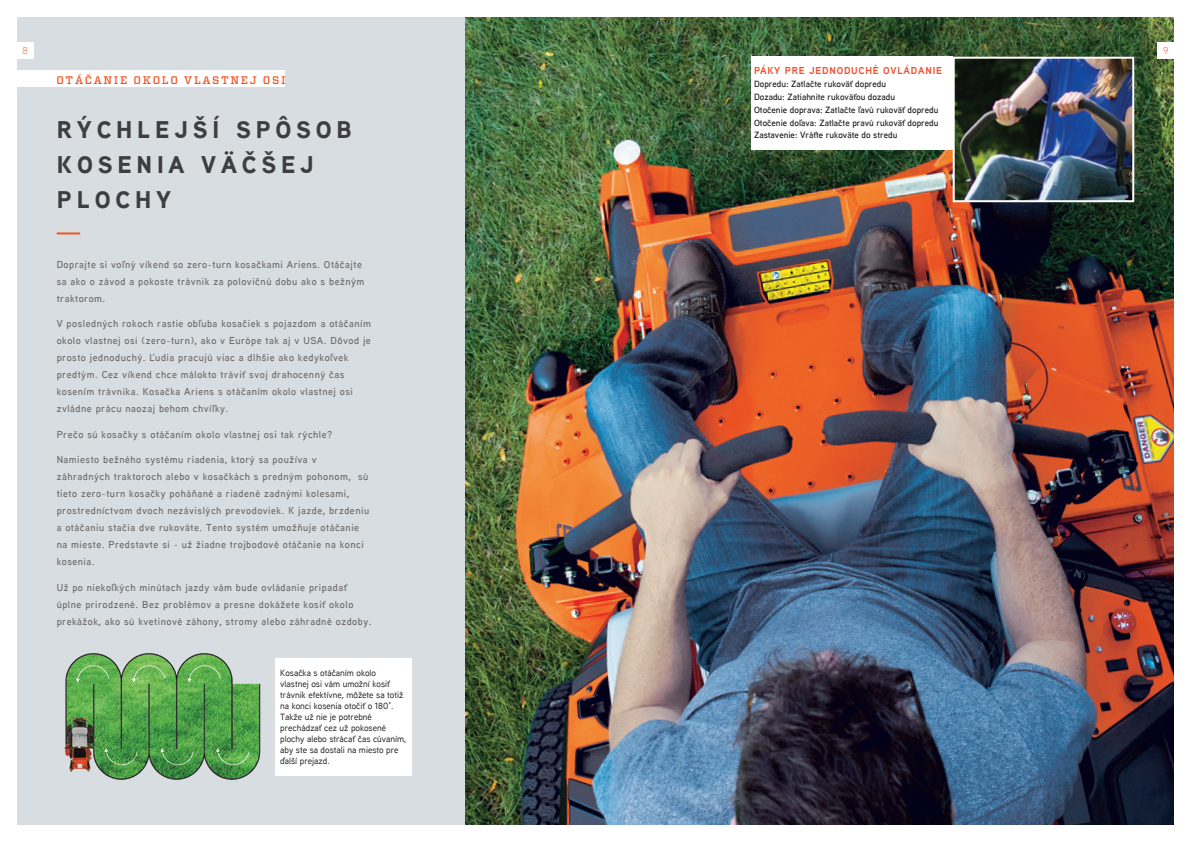
<style>
.page{position:relative;width:1191px;height:842px;background:#fff}
.page>*{position:absolute;margin:0;border:0;box-sizing:border-box;transform-origin:0 0}
.t1{font:900 24px/35px "Aaux Next";letter-spacing:.2em;color:#3e3e3f}
.t2{font:500 11px "Vitesse";letter-spacing:.15em;color:#f15425}
.Main_Paras{font:600 10px/17px "Aaux Next";letter-spacing:.05em;color:#716c6b}
.t3{font:700 10px "Aaux Next";letter-spacing:.075em;color:#f05231}
.t4{font:300 10px "Aaux Next";color:#f15425}
.Caption_body{font:500 9px/11px "Aaux Next";color:#231f20}
.t5{font:600 9px/12.8px "Aaux Next";color:#231f20}
</style>
<div class="page">
<div style="left:17px;top:17px;width:604px;height:808px;background:#d7dde0"></div>
<img style="left:465px;top:17px;width:709px;height:808px">
<img style="left:955px;top:60px;width:176px;height:139px">
<div style="left:952px;top:57px;width:182px;height:145px;border:2px solid #fff"></div>
<div style="left:751px;top:57px;width:201px;height:93px;background:#fff"></div>
<div style="left:1157px;top:43px;width:17px;height:16px;background:#fff"></div>
<img style="left:64px;top:653px;width:197px;height:127px">
<div style="left:275px;top:658px;width:136px;height:118px;background:#fff"></div>
<div style="left:0;top:71px;width:285px;height:16px;background:#fff"></div>
<hr style="left:57px;top:232px;width:23px;height:2px;background:#f15425">
<div style="left:17px;top:43px;width:16px;height:16px;background:#fff"></div>
<p class="t4" style="left:22px;top:44px;width:7px">8</p>
<p class="t2" style="left:56px;top:73px;width:231px">OTÁČANIE OKOLO VLASTNEJ OSI</p>
<p class="t1" style="left:57px;top:112px;width:296px">RÝCHLEJŠÍ SPÔSOB<br>KOSENIA VÄČŠEJ<br>PLOCHY</p>
<p class="Main_Paras" style="left:57px;top:256px;width:309px">Doprajte si voľný víkend so zero-turn kosačkami Ariens. Otáčajte sa ako o závod a pokoste trávnik za polovičnú dobu ako s bežným traktorom.</p>
<p class="Main_Paras" style="left:57px;top:315px;width:316px">V posledných rokoch rastie obľuba kosačiek s pojazdom a otáčaním okolo vlastnej osi (zero-turn), ako v Európe tak aj v USA. Dôvod je prosto jednoduchý. Ľudia pracujú viac a dlhšie ako kedykoľvek predtým. Cez víkend chce málokto tráviť svoj drahocenný čas kosením trávnika. Kosačka Ariens s otáčaním okolo vlastnej osi zvládne prácu naozaj behom chvíľky.</p>
<p class="Main_Paras" style="left:57px;top:426px;width:277px">Prečo sú kosačky s otáčaním okolo vlastnej osi tak rýchle?</p>
<p class="Main_Paras" style="left:57px;top:451px;width:314px">Namiesto bežného systému riadenia, ktorý sa používa v záhradných traktoroch alebo v kosačkách s predným pohonom, sú tieto zero-turn kosačky poháňané a riadené zadnými kolesami, prostredníctvom dvoch nezávislých prevodoviek. K jazde, brzdeniu a otáčaniu stačia dve rukoväte. Tento systém umožňuje otáčanie na mieste. Predstavte si - už žiadne trojbodové otáčanie na konci kosenia.</p>
<p class="Main_Paras" style="left:57px;top:579px;width:316px">Už po niekoľkých minútach jazdy vám bude ovládanie pripadať úplne prirodzené. Bez problémov a presne dokážete kosiť okolo prekážok, ako sú kvetinové záhony, stromy alebo záhradné ozdoby.</p>
<p class="Caption_body" style="left:280px;top:667px;width:127px">Kosačka s otáčaním okolo vlastnej osi vám umožní kosiť trávnik efektívne, môžete sa totiž na konci kosenia otočiť o 180°.<br>Takže už nie je potrebné prechádzať cez už pokosené plochy alebo strácať čas cúvaním, aby ste sa dostali na miesto pre ďalší prejazd.</p>
<p class="t3" style="left:754px;top:64px;width:190px">PÁKY PRE JEDNODUCHÉ OVLÁDANIE</p>
<p class="t5" style="left:754px;top:78px;width:186px">Dopredu: Zatlačte rukoväť dopredu<br>Dozadu: Zatiahnite rukoväťou dozadu<br>Otočenie doprava: Zatlačte ľavú rukoväť dopredu Otočenie doľava: Zatlačte pravú rukoväť dopredu Zastavenie: Vráťte rukoväte do stredu</p>
<p class="t4" style="left:1163px;top:44px;width:7px">9</p>
</div>
